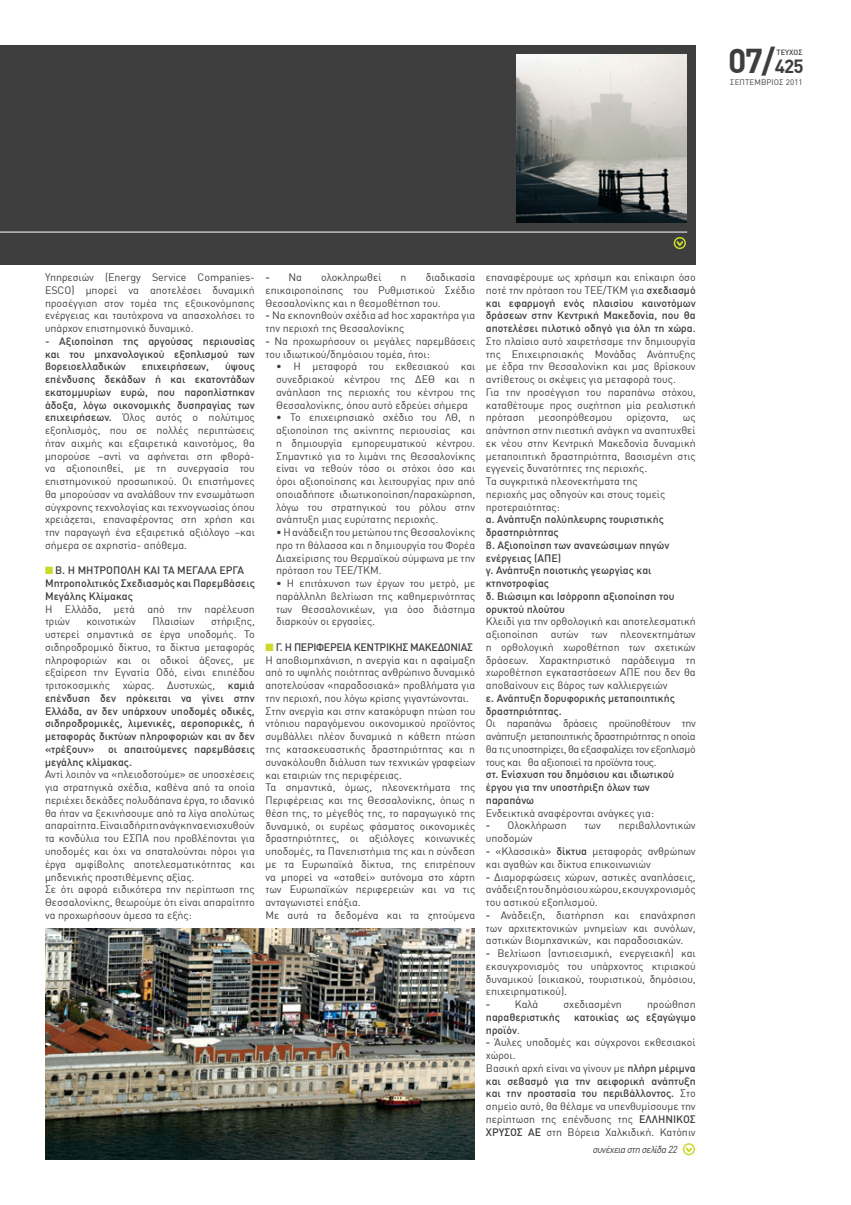
<style>
.page{position:relative;width:851px;height:1205px;background:#fff}
.page>*{position:absolute;margin:0;border:0;box-sizing:border-box;transform-origin:0 0}
.t1{font:700 33.75px "DIN Greek";color:#3e3e3f}
.t2{font:10.62px/12.8px "DIN Greek";color:#3e3e3f;text-align:justify}
.t3{font:500 10.62px/12.8px "DIN Greek";color:#3e3e3f}
.t4{font:italic 10px "DIN Greek";color:#3e3e3f;scale:.95 1}
.t5{font:8px "DIN Greek";letter-spacing:.01em;color:#3e3e3f}
.t6{font:500 7.5px "DIN Greek";color:#3e3e3f}
.s1{font-size:18.75px}
.s2{font-weight:500}
.s3{color:#cadb2a}
.s4{font-weight:400}
</style>
<div class="page">
<div style="left:0;top:45px;width:695px;height:220px;background:#3e3e3f"></div>
<svg style="left:676px;top:240px;width:8px;height:8px"></svg>
<div style="left:673px;top:237px;width:12px;height:12px;border:2px solid #cadb2a;border-radius:50%"></div>
<hr style="left:0;top:232px;width:687px;height:1px;background:#fff">
<svg style="left:685px;top:1146px;width:7px;height:6px"></svg>
<div style="left:682px;top:1143px;width:13px;height:12px;border:2px solid #cadb2a;border-radius:50%"></div>
<img style="left:516px;top:54px;width:170px;height:169px">
<img style="left:45px;top:928px;width:429px;height:232px">
<h1 class="t1" style="left:728px;top:41px;width:77px">07/<span class="s1">425</span></h1>
<p class="t5" style="left:730px;top:78px;width:74px">ΣΕΠΤΕΜΒΡΙΟΣ 2011</p>
<p class="t6" style="left:776px;top:48px;width:27px">ΤΕΥΧΟΣ</p>
<p class="t2" style="left:45px;top:271px;width:211px">Υπηρεσιών (Energy Service Companies-ESCO) μπορεί να αποτελέσει δυναμική προσέγγιση στον τομέα της εξοικονόμησης ενέργειας και ταυτόχρονα να απασχολήσει το υπάρχον επιστημονικό δυναμικό.</p>
<p class="t3" style="left:45px;top:335px;width:211px;text-align:justify">- Αξιοποίηση της αργούσας περιουσίας και του μηχανολογικού εξοπλισμού των βορειοελλαδικών</p>
<p class="t2" style="left:45px;top:360px;width:211px;text-indent:180px"><span class="s2">ύψους επένδυσης δεκάδων ή και εκατοντάδων εκατομμυρίων ευρώ, που παροπλίστηκαν άδοξα, λόγω οικονομικής δυσπραγίας των επιχειρήσεων.</span> Όλος αυτός ο πολύτιμος εξοπλισμός, που σε πολλές περιπτώσεις ήταν αιχμής και εξαιρετικά καινοτόμος, θα μπορούσε –αντί να αφήνεται στη φθορά&shy;να αξιοποιηθεί, με τη συνεργασία του επιστημονικού προσωπικού. Οι επιστήμονες θα μπορούσαν να αναλάβουν την ενσωμάτωση σύγχρονης τεχνολογίας και τεχνογνωσίας όπου χρειάζεται, επαναφέροντας στη χρήση και την παραγωγή ένα εξαιρετικά αξιόλογο –και σήμερα σε αχρηστία- απόθεμα.</p>
<p class="t3" style="left:45px;top:564px;width:211px"><span class="s3">■</span> Β. Η ΜΗΤΡΟΠΟΛΗ ΚΑΙ ΤΑ ΜΕΓΑΛΑ ΕΡΓΑ<br>Μητροπολιτικός Σχεδιασμός και Παρεμβάσεις<br>Μεγάλης Κλίμακας</p>
<p class="t2" style="left:45px;top:602px;width:211px">Η Ελλάδα, μετά από την παρέλευση τριών</p>
<p class="t3" style="left:142px;top:360px;width:69px">επιχειρήσεων,</p>
<p class="t2" style="left:86px;top:615px;width:51px">κοινοτικών</p>
<p class="t2" style="left:152px;top:615px;width:44px">Πλαισίων</p>
<p class="t2" style="left:45px;top:615px;width:211px;text-indent:166px">στήριξης, υστερεί σημαντικά σε έργα υποδομής. Το σιδηροδρομικό δίκτυο, τα δίκτυα μεταφοράς πληροφοριών και οι οδικοί άξονες, με εξαίρεση την Εγνατία Οδό, είναι επιπέδου τριτοκοσμικής χώρας. Δυστυχώς, <span class="s2">καμιά επένδυση δεν πρόκειται να γίνει στην Ελλάδα, αν δεν υπάρχουν υποδομές οδικές, σιδηροδρομικές, λιμενικές, αεροπορικές, ή μεταφοράς δικτύων πληροφοριών και αν δεν «τρέξουν»</span></p>
<p class="t3" style="left:45px;top:743px;width:211px;text-indent:63px">οι απαιτούμενες παρεμβάσεις μεγάλης κλίμακας.</p>
<p class="t2" style="left:45px;top:768px;width:211px;text-align:left">Αντί λοιπόν να «πλειοδοτούμε» σε υποσχέσεις για στρατηγικά σχέδια, καθένα από τα οποία περιέχει δεκάδες πολυδάπανα έργα, το ιδανικό θα ήταν να ξεκινήσουμε από τα λίγα απολύτως απαραίτητα. Είναι αδήριτη ανάγκη να ενισχυθούν τα κονδύλια του ΕΣΠΑ που προβλέπονται για υποδομές και όχι να σπαταλούνται πόροι για έργα αμφίβολης αποτελεσματικότητας και μηδενικής προστιθέμενης αξίας.<br>Σε ότι αφορά ειδικότερα την περίπτωση της Θεσσαλονίκης, θεωρούμε ότι είναι απαραίτητο να προχωρήσουν άμεσα τα εξής:</p>
<p class="t2" style="left:265px;top:271px;width:38px"><span class="s2">-</span> Να</p>
<p class="t2" style="left:321px;top:271px;width:62px">ολοκληρωθεί</p>
<p class="t2" style="left:400px;top:271px;width:7px">η</p>
<p class="t2" style="left:265px;top:271px;width:211px;text-indent:160px">διαδικασία επικαιροποίησης του Ρυθμιστικού Σχέδιο Θεσσαλονίκης και η θεσμοθέτηση του.</p>
<p class="t2" style="left:265px;top:309px;width:211px"><span class="s2">-</span> Να εκπονηθούν σχέδια ad hoc χαρακτήρα για την περιοχή της Θεσσαλονίκης</p>
<p class="t2" style="left:265px;top:335px;width:211px"><span class="s2">-</span> Να προχωρήσουν οι μεγάλες παρεμβάσεις του ιδιωτικού/δημόσιου τομέα, ήτοι:</p>
<p class="t2" style="left:276px;top:360px;width:201px">• Η μεταφορά του εκθεσιακού και συνεδριακού κέντρου της ΔΕΘ και η ανάπλαση της περιοχής του κέντρου της Θεσσαλονίκης, όπου αυτό εδρεύει σήμερα</p>
<p class="t2" style="left:276px;top:411px;width:201px">• Το επιχειρησιακό σχέδιο του ΛΘ, η αξιοποίηση της ακίνητης περιουσίας και η δημιουργία εμπορευματικού κέντρου.<br>Σημαντικό για το λιμάνι της Θεσσαλονίκης είναι να τεθούν τόσο οι στόχοι όσο και όροι αξιοποίησης και λειτουργίας πριν από οποιαδήποτε ιδιωτικοποίηση/παραχώρηση, λόγω του στρατηγικού του ρόλου στην ανάπτυξη μιας ευρύτατης περιοχής.</p>
<p class="t2" style="left:276px;top:526px;width:201px">• Η ανάδειξη του μετώπου της Θεσσαλονίκης προ τη θάλασσα και η δημιουργία του Φορέα Διαχείρισης του Θερμαϊκού σύμφωνα με την πρόταση του ΤΕΕ/ΤΚΜ.</p>
<p class="t2" style="left:276px;top:577px;width:201px">• Η επιτάχυνση των έργων του μετρό, με παράλληλη βελτίωση της καθημερινότητας των Θεσσαλονικέων, για όσο διάστημα διαρκούν οι εργασίες.</p>
<p class="t2" style="left:265px;top:641px;width:211px;text-align:left"><span class="s3">■</span> <span class="s2">Γ. Η ΠΕΡΙΦΕΡΕΙΑ ΚΕΝΤΡΙΚΗΣ ΜΑΚΕΔΟΝΙΑΣ </span>Η αποβιομηχάνιση, η ανεργία και η αφαίμαξη από το υψηλής ποιότητας ανθρώπινο δυναμικό αποτελούσαν «παραδοσιακά» προβλήματα για την περιοχή, που λόγω κρίσης γιγαντώνονται.<br>Στην ανεργία και στην κατακόρυφη πτώση του ντόπιου παραγόμενου οικονομικού προϊόντος συμβάλλει πλέον δυναμικά η κάθετη πτώση της κατασκευαστικής δραστηριότητας και η συνακόλουθη διάλυση των τεχνικών γραφείων και εταιριών της περιφέρειας.<br>Τα σημαντικά, όμως, πλεονεκτήματα της Περιφέρειας και της Θεσσαλονίκης, όπως η θέση της, το μέγεθός της, το παραγωγικό της δυναμικό, οι ευρέως φάσματος οικονομικές δραστηριότητες, οι αξιόλογες κοινωνικές υποδομές, τα Πανεπιστήμια της και η σύνδεση με τα Ευρωπαϊκά δίκτυα, της επιτρέπουν να μπορεί να «σταθεί» αυτόνομα στο χάρτη των Ευρωπαϊκών περιφερειών και να τις ανταγωνιστεί επάξια.<br>Με αυτά τα δεδομένα και τα ζητούμενα</p>
<p class="t3" style="left:486px;top:271px;width:211px;text-align:justify"><span class="s4">επαναφέρουμε ως χρήσιμη και επίκαιρη όσο ποτέ την πρόταση του ΤΕΕ/ΤΚΜ για</span> σχεδιασμό και εφαρμογή ενός πλαισίου καινοτόμων δράσεων στην Κεντρική Μακεδονία, που θα αποτελέσει πιλοτικό οδηγό για όλη τη χώρα.</p>
<p class="t2" style="left:486px;top:335px;width:211px;text-align:left">Στο πλαίσιο αυτό χαιρετήσαμε την δημιουργία της Επιχειρησιακής Μονάδας Ανάπτυξης με έδρα την Θεσσαλονίκη και μας βρίσκουν αντίθετους οι σκέψεις για μεταφορά τους.<br>Για την προσέγγιση του παραπάνω στόχου, καταθέτουμε προς συζήτηση μία ρεαλιστική πρόταση</p>
<p class="t2" style="left:538px;top:411px;width:75px">μεσοπρόθεσμου</p>
<p class="t2" style="left:626px;top:411px;width:44px">ορίζοντα,</p>
<p class="t2" style="left:486px;top:411px;width:211px;text-align:left;text-indent:197px">ως απάντηση στην πιεστική ανάγκη να αναπτυχθεί εκ νέου στην Κεντρική Μακεδονία δυναμική μεταποιητική δραστηριότητα, βασισμένη στις εγγενείς δυνατότητες της περιοχής.<br>Τα συγκριτικά πλεονεκτήματα της<br>περιοχής μας οδηγούν και στους τομείς προτεραιότητας:</p>
<p class="t3" style="left:486px;top:513px;width:190px">α. Ανάπτυξη πολύπλευρης τουριστικής δραστηριότητας<br>β. Αξιοποίηση των ανανεώσιμων πηγών ενέργειας (ΑΠΕ)<br>γ. Ανάπτυξη ποιοτικής γεωργίας και κτηνοτροφίας<br>δ. Βιώσιμη και Ισόρροπη αξιοποίηση του ορυκτού πλούτου</p>
<p class="t2" style="left:486px;top:615px;width:211px">Κλειδί για την ορθολογική και αποτελεσματική αξιοποίηση αυτών των πλεονεκτημάτων η ορθολογική χωροθέτηση των σχετικών δράσεων. Χαρακτηριστικό παράδειγμα τη χωροθέτηση εγκαταστάσεων ΑΠΕ που δεν θα αποβαίνουν εις βάρος των καλλιεργειών</p>
<p class="t3" style="left:486px;top:692px;width:190px">ε. Ανάπτυξη δορυφορικής μεταποιητικής δραστηριότητας.</p>
<p class="t2" style="left:486px;top:717px;width:211px">Οι παραπάνω δράσεις προϋποθέτουν την ανάπτυξη μεταποιητικής δραστηριότητας η οποία θα τις υποστηρίζει, θα εξασφαλίζει τον εξοπλισμό τους και θα αξιοποιεί τα προϊόντα τους.</p>
<p class="t3" style="left:486px;top:768px;width:190px">στ. Ενίσχυση του δημόσιου και ιδιωτικού έργου για την υποστήριξη όλων των παραπάνω</p>
<p class="t2" style="left:486px;top:806px;width:170px">Ενδεικτικά αναφέρονται ανάγκες για:</p>
<p class="t2" style="left:486px;top:819px;width:82px"><span class="s2">-</span> Ολοκλήρωση</p>
<p class="t2" style="left:584px;top:819px;width:18px">των</p>
<p class="t2" style="left:618px;top:819px;width:79px">περιβαλλοντικών</p>
<p class="t2" style="left:486px;top:832px;width:48px">υποδομών</p>
<p class="t2" style="left:486px;top:845px;width:211px"><span class="s2">-</span> «Κλασσικά» <span class="s2">δίκτυα</span> μεταφοράς ανθρώπων και αγαθών και δίκτυα επικοινωνιών</p>
<p class="t2" style="left:486px;top:870px;width:211px"><span class="s2">-</span> Διαμορφώσεις χώρων, αστικές αναπλάσεις, ανάδειξη του δημόσιου χώρου, εκσυγχρονισμός του αστικού εξοπλισμού.</p>
<p class="t2" style="left:486px;top:908px;width:211px"><span class="s2">-</span> Ανάδειξη, διατήρηση και επανάχρηση των αρχιτεκτονικών μνημείων και συνόλων, αστικών βιομηχανικών, και παραδοσιακών.</p>
<p class="t2" style="left:486px;top:947px;width:211px"><span class="s2">-</span> Βελτίωση (αντισεισμική, ενεργειακή) και εκσυγχρονισμός του υπάρχοντος κτιριακού δυναμικού (οικιακού, τουριστικού, δημόσιου, επιχειρηματικού).</p>
<p class="t2" style="left:486px;top:998px;width:54px"><span class="s2">-</span> Καλά</p>
<p class="t2" style="left:563px;top:998px;width:60px">σχεδιασμένη</p>
<p class="t2" style="left:647px;top:998px;width:50px">προώθηση</p>
<p class="t3" style="left:486px;top:1010px;width:76px">παραθεριστικής</p>
<p class="t3" style="left:574px;top:1010px;width:123px">κατοικίας ως εξαγώγιμο</p>
<p class="t3" style="left:486px;top:1023px;width:35px">προϊόν<span class="s4">.</span></p>
<p class="t2" style="left:486px;top:1036px;width:211px;text-align:left"><span class="s2">-</span> Άυλες υποδομές και σύγχρονοι εκθεσιακοί χώροι.<br>Βασική αρχή είναι να γίνουν με <span class="s2">πλήρη μέριμνα και σεβασμό για την αειφορική ανάπτυξη και την προστασία του περιβάλλοντος.</span> Στο σημείο αυτό, θα θέλαμε να υπενθυμίσουμε την περίπτωση της επένδυσης της <span class="s2">ΕΛΛΗΝΙΚΟΣ ΧΡΥΣΟΣ ΑΕ</span> στη Βόρεια Χαλκιδική. Κατόπιν</p>
<p class="t4" style="left:592px;top:1143px;width:93px">συνέχεια στη σελίδα 22</p>
</div>
